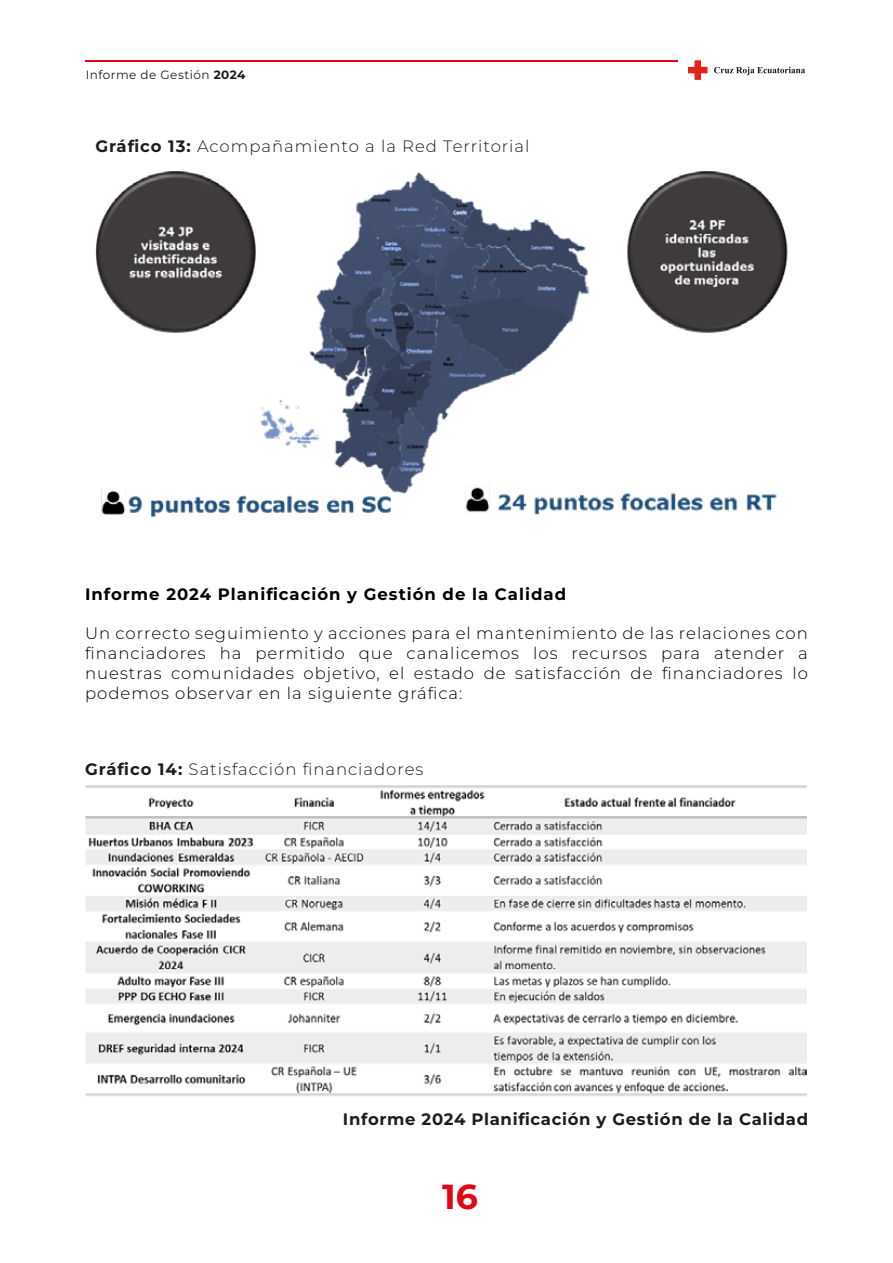
<style>
.page{position:relative;width:893px;height:1263px;background:#fff}
.page>*{position:absolute;margin:0;border:0;box-sizing:border-box;transform-origin:0 0}
.t1{font:700 34.65px "Montserrat";color:#e30613}
.t2{font:300 16.5px/19.8px "Montserrat";letter-spacing:.06em;color:#010000;text-align:justify}
.t3{font:300 16.5px "Montserrat";letter-spacing:.06em;color:#1d1d1b}
.t4{font:700 16.5px "Montserrat";letter-spacing:.06em;color:#010000}
.t5{font:700 16.5px "Montserrat";letter-spacing:.04em;color:#1d1d1b}
.t6{font:12px "Montserrat";letter-spacing:.04em;color:#1d1d1b}
.s1{font-weight:700}
</style>
<div class="page">
<svg style="left:688px;top:60px;width:117px;height:20px"></svg>
<hr style="left:86px;top:61px;width:592px;height:1px;background:#e30613">
<img style="left:95px;top:171px;width:693px;height:347px">
<img style="left:86px;top:785px;width:721px;height:311px">
<p class="t6" style="left:86px;top:67px;width:161px">Informe de Gestión <span class="s1">2024</span></p>
<p class="t3" style="left:95px;top:135px;width:436px"><span class="s1">Gráfico 13:</span> Acompañamiento a la Red Territorial</p>
<p class="t4" style="left:85px;top:582px;width:483px">Informe 2024 Planificación y Gestión de la Calidad</p>
<p class="t2" style="left:85px;top:623px;width:724px">Un correcto seguimiento y acciones para el mantenimiento de las relaciones con financiadores ha permitido que canalicemos los recursos para atender a nuestras comunidades objetivo, el estado de satisfacción de financiadores lo podemos observar en la siguiente gráfica:</p>
<p class="t3" style="left:85px;top:758px;width:340px"><span class="s1">Gráfico 14:</span> Satisfacción financiadores</p>
<p class="t5" style="left:343px;top:1107px;width:467px">Informe 2024 Planificación y Gestión de la Calidad</p>
<h1 class="t1" style="left:442px;top:1171px;width:37px">16</h1>
</div>
